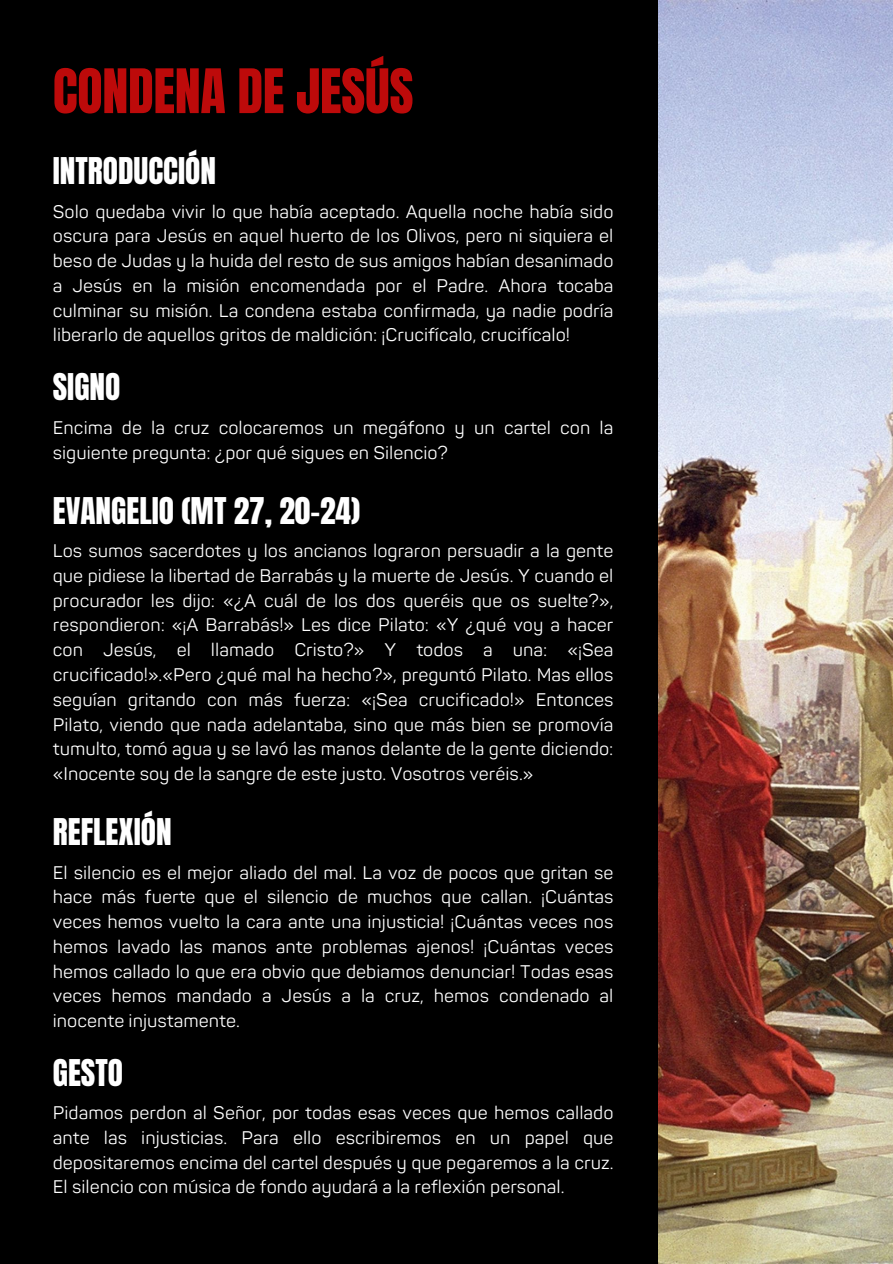
<style>
.page{position:relative;width:893px;height:1264px;background:#fff}
.page>*{position:absolute;margin:0;border:0;box-sizing:border-box;transform-origin:0 0}
.t1{font:52.05px "Anton";letter-spacing:-.005em;color:#bd0a0a}
.t2{font:31.35px "Anton";color:#fff}
.t3{font:18px/24.8px "Panton";color:#fff;text-align:justify}
</style>
<div class="page">
<div style="left:0;top:0;width:892px;height:1263px;background:#000"></div>
<img style="left:658px;top:0;width:234px;height:1263px">
<p class="t1" style="left:53px;top:54px;width:362px">CONDENA DE JESÚS</p>
<h2 class="t2" style="left:53px;top:148px;width:165px">INTRODUCCIÓN</h2>
<h1 class="t3" style="left:53px;top:199px;width:562px">Solo quedaba vivir lo que había aceptado. Aquella noche había sido oscura para Jesús en aquel huerto de los Olivos, pero ni siquiera el beso de Judas y la huida del resto de sus amigos habían desanimado a Jesús en la misión encomendada por el Padre. Ahora tocaba culminar su misión. La condena estaba confirmada, ya nadie podría liberarlo de aquellos gritos de maldición: ¡Crucifícalo, crucifícalo!</h1>
<h2 class="t2" style="left:53px;top:364px;width:69px">SIGNO</h2>
<p class="t3" style="left:53px;top:416px;width:562px">Encima de la cruz colocaremos un megáfono y un cartel con la siguiente pregunta: ¿por qué sigues en Silencio?</p>
<h2 class="t2" style="left:53px;top:488px;width:309px">EVANGELIO (MT 27, 20-24)</h2>
<p class="t3" style="left:53px;top:539px;width:562px">Los sumos sacerdotes y los ancianos lograron persuadir a la gente que pidiese la libertad de Barrabás y la muerte de Jesús. Y cuando el procurador les dijo: «¿A cuál de los dos queréis que os suelte?», respondieron: «¡A Barrabás!» Les dice Pilato: «Y ¿qué voy a hacer con Jesús, el llamado Cristo?» Y todos a una: «¡Sea crucificado!».«Pero ¿qué mal ha hecho?», preguntó Pilato. Mas ellos seguían gritando con más fuerza: «¡Sea crucificado!» Entonces Pilato, viendo que nada adelantaba, sino que más bien se promovía tumulto, tomó agua y se lavó las manos delante de la gente diciendo: «Inocente soy de la sangre de este justo. Vosotros veréis.»</p>
<h2 class="t2" style="left:53px;top:809px;width:120px">REFLEXIÓN</h2>
<p class="t3" style="left:53px;top:860px;width:562px">El silencio es el mejor aliado del mal. La voz de pocos que gritan se hace más fuerte que el silencio de muchos que callan. ¡Cuántas veces hemos vuelto la cara ante una injusticia! ¡Cuántas veces nos hemos lavado las manos ante problemas ajenos! ¡Cuántas veces hemos callado lo que era obvio que debiamos denunciar! Todas esas veces hemos mandado a Jesús a la cruz, hemos condenado al inocente injustamente.</p>
<h2 class="t2" style="left:53px;top:1049px;width:72px">GESTO</h2>
<p class="t3" style="left:53px;top:1101px;width:562px">Pidamos perdon al Señor, por todas esas veces que hemos callado ante las injusticias. Para ello escribiremos en un papel que depositaremos encima del cartel después y que pegaremos a la cruz.<br>El silencio con música de fondo ayudará a la reflexión personal.</p>
</div>
